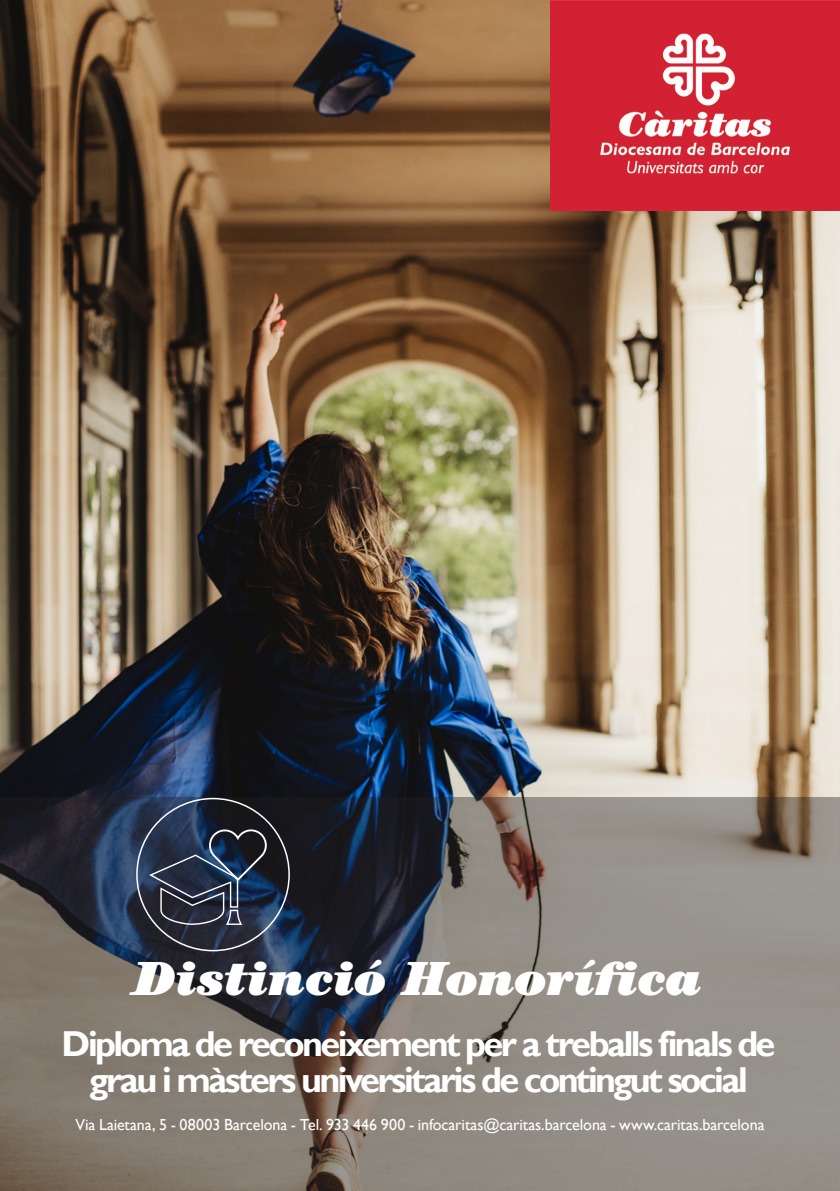
<style>
.page{position:relative;width:840px;height:1191px;background:#fff}
.page>*{position:absolute;margin:0;border:0;box-sizing:border-box;transform-origin:0 0}
.t1{font:italic 900 48px "Century Std";letter-spacing:-.005em;color:#fff}
.t2{font:700 36px/36px "Gill Sans";letter-spacing:-.075em;color:#fff;text-align:center}
.t3{font:16px "Gill Sans";letter-spacing:-.005em;color:#fff}
</style>
<div class="page">
<img style="left:0;top:0;width:839px;height:798px">
<svg style="left:0;top:798px;width:839px;height:393px;background:#75716d"></svg>
<img style="left:550px;top:0;width:289px;height:211px">
<svg style="left:147px;top:826px;width:123px;height:100px;background:#303b50"></svg>
<p class="t1" style="left:134px;top:949px;width:569px">Distinció Honorífica</p>
<p class="t2" style="left:62px;top:1027px;width:715px">Diploma de reconeixement per a treballs finals de grau i màsters universitaris de contingut social</p>
<p class="t3" style="left:75px;top:1115px;width:690px">Via Laietana, 5 - 08003 Barcelona - Tel. 933 446 900 - infocaritas@caritas.barcelona - www.caritas.barcelona</p>
</div>
